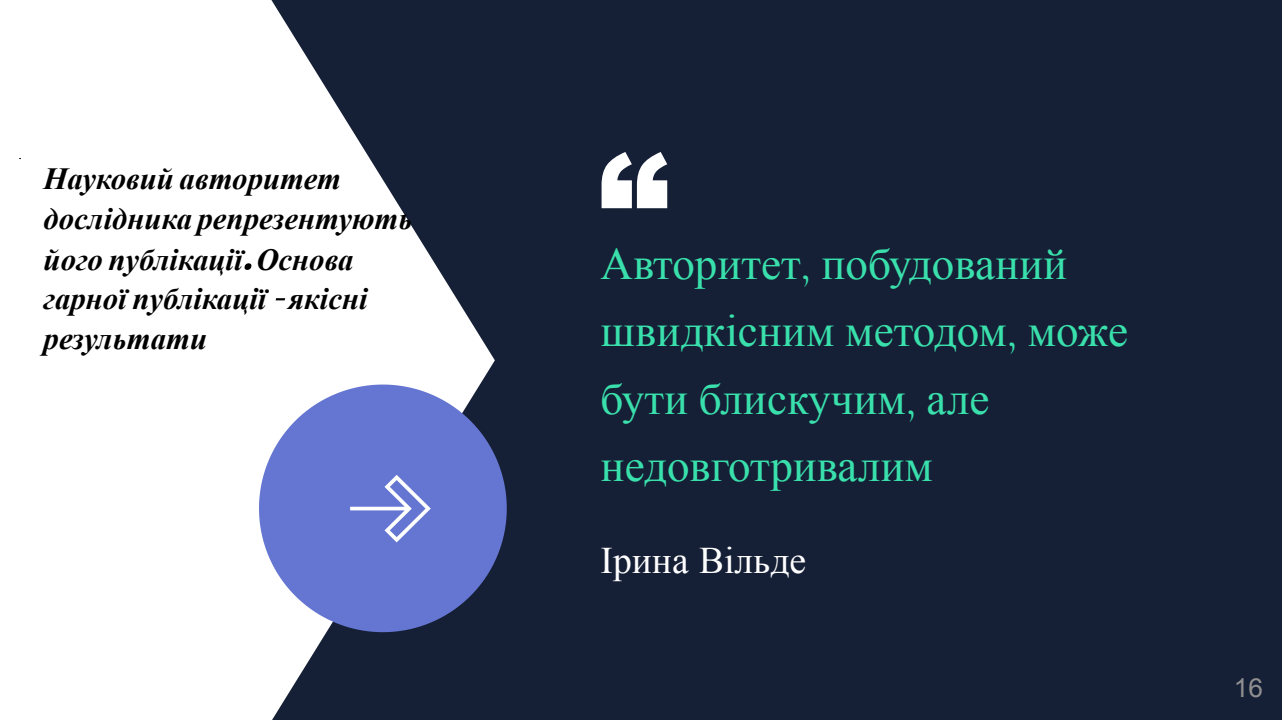
<style>
.page{position:relative;width:1282px;height:720px;background:#fff}
.page>*{position:absolute;margin:0;border:0;box-sizing:border-box;transform-origin:0 0}
.t1{font:45px/67.5px "Times New Roman";color:#39e0ab}
.t2{font:37.5px "Times New Roman";color:#fff}
.t3{font:italic 700 30.75px/40px "Times New Roman";color:#000}
.t4{font:26.25px "Arial";color:#8f8f8f}
.s1{font-family:"Abril Fatface";font-weight:400;color:rgb(0 0 0/0)}
.s2{font-family:"Cormorant"}
</style>
<div class="page">
<div style="left:0;top:0;width:1281px;height:720px;background:#151f36"></div>
<div style="left:8px;top:0;width:253px;height:720px;background:#fff"></div>
<div style="left:0;top:0;width:9px;height:720px;background:#fff"></div>
<svg style="left:261px;top:0;width:234px;height:720px"></svg>
<svg style="left:244px;top:263px;width:7px;height:7px"></svg>
<svg style="left:275px;top:298px;width:10px;height:2px"></svg>
<svg style="left:601px;top:152px;width:66px;height:56px"></svg>
<svg style="left:259px;top:385px;width:247px;height:247px;background:#7281c9"></svg>
<svg style="left:350px;top:475px;width:81px;height:67px;background:#7c8bd8"></svg>
<p class="t3" style="left:44px;top:159px;width:370px">Науковий авторитет дослідника репрезентують його публікації<span class="s1">.</span>Основа гарної публікації <span class="s1">-</span>якісні результати</p>
<h1 class="t1" style="left:600px;top:230px;width:529px">Авторитет<span class="s2">,</span> побудований швидкісним методом<span class="s2">,</span> може бути блискучим<span class="s2">,</span> але недовготривалим</h1>
<p class="t2" style="left:600px;top:540px;width:207px">Ірина Вільде</p>
<p class="t4" style="left:1233px;top:673px;width:31px">16</p>
</div>
